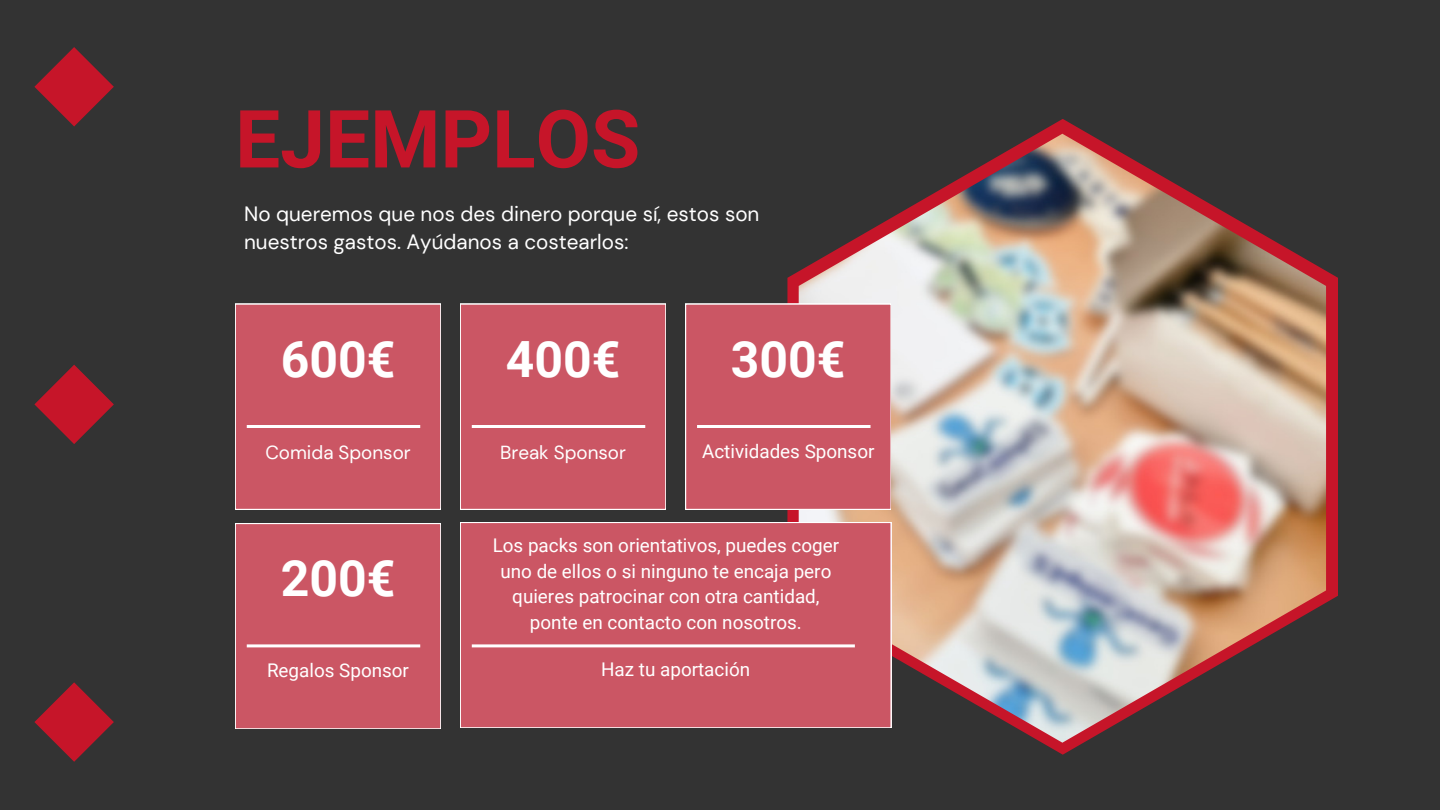
<style>
.page{position:relative;width:1440px;height:810px;background:#333}
.page>*{position:absolute;margin:0;border:0;box-sizing:border-box;transform-origin:0 0}
.t1{font:700 80.2px "Roboto";color:#c61529}
.t2{font:700 50px "Roboto";color:#fff}
.t3{font:20.7px/28px "DM Sans";color:#fff}
.t4{font:18.9px/25.5px "Roboto";color:#fff;text-align:center}
.t5{font:18.9px "DM Sans";color:#fff}
</style>
<div class="page">
<div style="left:235px;top:304px;width:206px;height:205px;background:#cb5664"></div>
<hr style="left:247px;top:425px;width:173px;height:3px;background:#fff">
<div style="left:460px;top:304px;width:206px;height:205px;background:#cb5664"></div>
<hr style="left:472px;top:425px;width:173px;height:3px;background:#fff">
<div style="left:235px;top:523px;width:206px;height:206px;background:#cb5664"></div>
<hr style="left:247px;top:644px;width:173px;height:3px;background:#fff">
<svg style="left:787px;top:119px;width:551px;height:636px"></svg>
<img style="left:799px;top:134px;width:527px;height:609px">
<div style="left:685px;top:304px;width:206px;height:205px;background:#cb5664"></div>
<hr style="left:697px;top:425px;width:174px;height:3px;background:#fff">
<svg style="left:34px;top:47px;width:80px;height:79px"></svg>
<svg style="left:34px;top:365px;width:80px;height:79px"></svg>
<svg style="left:34px;top:682px;width:80px;height:80px"></svg>
<div style="left:460px;top:522px;width:431px;height:206px;background:#cb5664"></div>
<hr style="left:472px;top:644px;width:383px;height:3px;background:#fff">
<h1 class="t1" style="left:235px;top:93px;width:407px">EJEMPLOS</h1>
<h2 class="t3" style="left:244px;top:200px;width:517px">No queremos que nos des dinero porque sí, estos son nuestros gastos. Ayúdanos a costearlos:</h2>
<p class="t2" style="left:281px;top:330px;width:116px">600€</p>
<p class="t2" style="left:506px;top:330px;width:116px">400€</p>
<p class="t2" style="left:731px;top:330px;width:116px">300€</p>
<p class="t5" style="left:265px;top:440px;width:147px">Comida Sponsor</p>
<h2 class="t5" style="left:500px;top:440px;width:127px">Break Sponsor</h2>
<h2 class="t4" style="left:702px;top:439px;width:174px">Actividades Sponsor</h2>
<p class="t2" style="left:281px;top:549px;width:116px">200€</p>
<p class="t4" style="left:493px;top:533px;width:348px">Los packs son orientativos, puedes coger uno de ellos o si ninguno te encaja pero quieres patrocinar con otra cantidad, ponte en contacto con nosotros.</p>
<h2 class="t4" style="left:267px;top:658px;width:144px">Regalos Sponsor</h2>
<p class="t4" style="left:601px;top:657px;width:151px">Haz tu aportación</p>
</div>
